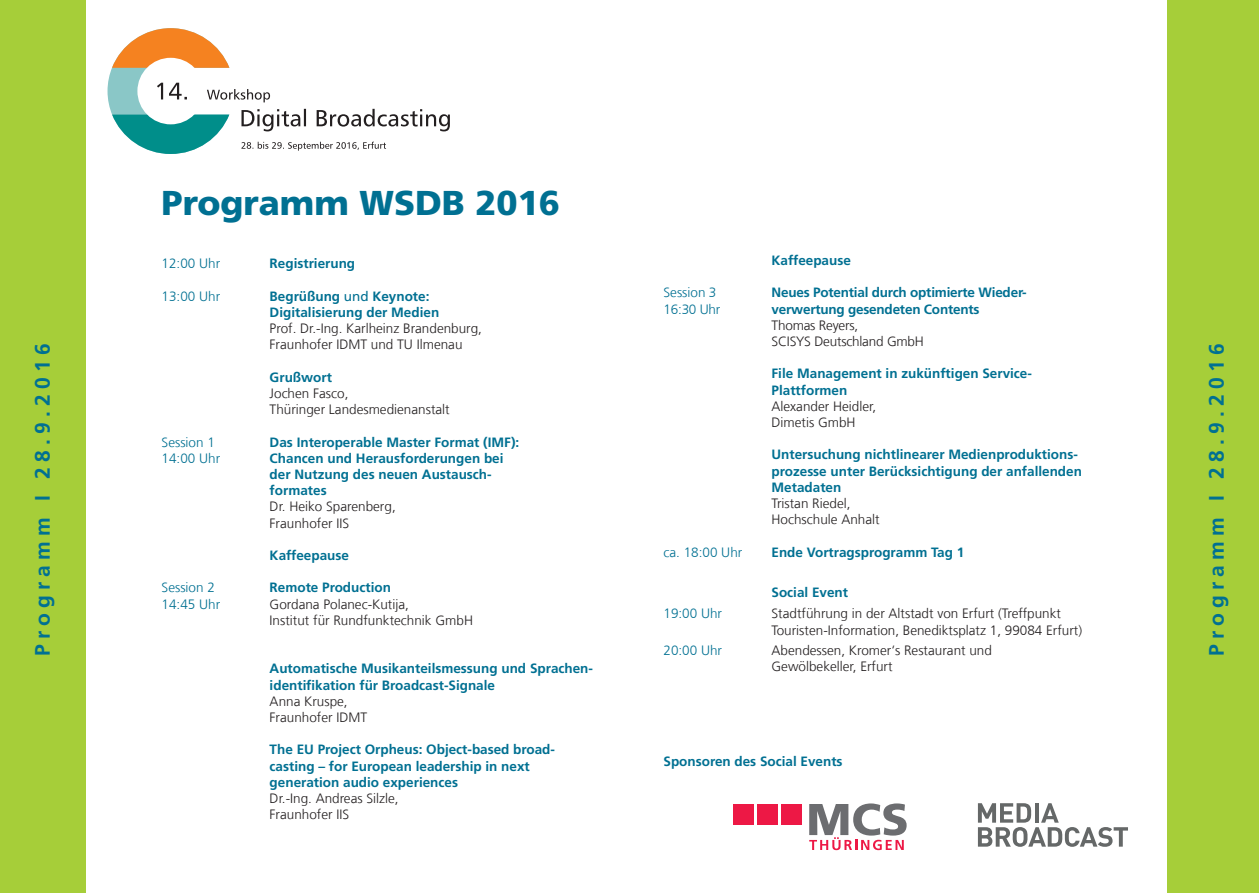
<style>
.page{position:relative;width:1259px;height:893px;background:#fff}
.page>*{position:absolute;margin:0;border:0;box-sizing:border-box;transform-origin:0 0}
.t1{font:900 34.5px "Frutiger LT Com";color:#007092}
.t2{font:700 21px "Frutiger LT Com";letter-spacing:.25em;color:#007092}
.t3{font:700 13.5px/16.2px "Frutiger LT Com";color:#007092}
.t4{font:300 13.5px/16.2px "Frutiger LT Com";color:#231f20}
.t5{font:300 13.5px "Frutiger LT Com";color:#007092}
.s1{font-weight:400}
</style>
<div class="page">
<div style="left:0;top:0;width:85px;height:893px;background:#a6ce39"></div>
<div style="left:1167px;top:0;width:92px;height:893px;background:#a6ce39"></div>
<div style="left:780px;top:804px;width:21px;height:21px;background:#ed1845"></div>
<div style="left:733px;top:804px;width:21px;height:21px;background:#ed1845"></div>
<div style="left:757px;top:804px;width:21px;height:21px;background:#ed1845"></div>
<svg style="left:809px;top:803px;width:97px;height:47px"></svg>
<svg style="left:978px;top:803px;width:150px;height:44px"></svg>
<svg style="left:107px;top:28px;width:343px;height:126px"></svg>
<h2 class="t2" style="left:30px;top:656px;width:314px;rotate:-90deg">Programm I 28.9.2016</h2>
<h1 class="t1" style="left:162px;top:182px;width:400px">Programm WSDB 2016</h1>
<p class="t5" style="left:162px;top:256px;width:60px">12:00 Uhr</p>
<p class="t3" style="left:270px;top:256px;width:87px">Registrierung</p>
<p class="t5" style="left:162px;top:288px;width:60px">13:00 Uhr</p>
<p class="t3" style="left:270px;top:288px;width:171px">Begrüßung <span class="s1">und</span> Keynote:<br>Digitalisierung der Medien</p>
<p class="t4" style="left:270px;top:320px;width:214px">Prof. Dr.-Ing. Karlheinz Brandenburg,<br>Fraunhofer IDMT und TU Ilmenau</p>
<p class="t3" style="left:270px;top:369px;width:64px">Grußwort</p>
<p class="t4" style="left:270px;top:385px;width:182px">Jochen Fasco,<br>Thüringer Landesmedienanstalt</p>
<p class="t5" style="left:162px;top:434px;width:55px">Session 1</p>
<p class="t3" style="left:270px;top:434px;width:251px">Das Interoperable Master Format (IMF):</p>
<p class="t5" style="left:162px;top:450px;width:60px">14:00 Uhr</p>
<p class="t3" style="left:270px;top:450px;width:235px">Chancen und Herausforderungen bei der Nutzung des neuen Austausch&shy;formates</p>
<p class="t4" style="left:270px;top:499px;width:128px">Dr. Heiko Sparenberg,<br>Fraunhofer IIS</p>
<p class="t3" style="left:270px;top:547px;width:81px">Kaffeepause</p>
<p class="t5" style="left:162px;top:580px;width:55px">Session 2</p>
<p class="t3" style="left:270px;top:580px;width:123px">Remote Production</p>
<p class="t5" style="left:162px;top:596px;width:60px">14:45 Uhr</p>
<p class="t4" style="left:270px;top:596px;width:205px">Gordana Polanec-Kutija,<br>Institut für Rundfunktechnik GmbH</p>
<p class="t3" style="left:270px;top:661px;width:325px">Automatische Musikanteilsmessung und Sprachen&shy;identifikation für Broadcast-Signale</p>
<p class="t4" style="left:270px;top:693px;width:99px">Anna Kruspe,<br>Fraunhofer IDMT</p>
<p class="t3" style="left:270px;top:742px;width:287px">The EU Project Orpheus: Object-based broad&shy;casting – for European leadership in next generation audio experiences</p>
<p class="t4" style="left:270px;top:790px;width:131px">Dr.-Ing. Andreas Silzle,<br>Fraunhofer IIS</p>
<p class="t3" style="left:771px;top:252px;width:81px">Kaffeepause</p>
<p class="t5" style="left:663px;top:285px;width:54px">Session 3</p>
<p class="t3" style="left:771px;top:285px;width:257px">Neues Potential durch optimierte Wieder-</p>
<p class="t5" style="left:663px;top:301px;width:58px">16:30 Uhr</p>
<p class="t3" style="left:771px;top:301px;width:209px">verwertung gesendeten Contents</p>
<p class="t4" style="left:771px;top:317px;width:154px">Thomas Reyers,<br>SCISYS Deutschland GmbH</p>
<p class="t3" style="left:771px;top:366px;width:262px">File Management in zukünftigen Service-<br>Plattformen</p>
<p class="t4" style="left:771px;top:398px;width:106px">Alexander Heidler,<br>Dimetis GmbH</p>
<p class="t3" style="left:771px;top:447px;width:312px">Untersuchung nichtlinearer Medienproduktions&shy;prozesse unter Berücksichtigung der anfallenden<br>Metadaten</p>
<p class="t4" style="left:771px;top:495px;width:110px">Tristan Riedel,<br>Hochschule Anhalt</p>
<p class="t5" style="left:663px;top:544px;width:80px">ca. 18:00 Uhr</p>
<p class="t3" style="left:771px;top:544px;width:194px">Ende Vortragsprogramm Tag 1</p>
<p class="t3" style="left:771px;top:585px;width:78px">Social Event</p>
<p class="t5" style="left:663px;top:606px;width:60px">19:00 Uhr</p>
<p class="t4" style="left:771px;top:605px;width:312px">Stadtführung in der Altstadt von Erfurt (Treffpunkt<br>Touristen-Information, Benediktsplatz 1, 99084 Erfurt)</p>
<p class="t5" style="left:663px;top:643px;width:60px">20:00 Uhr</p>
<p class="t4" style="left:771px;top:642px;width:222px">Abendessen, Kromer‘s Restaurant und<br>Gewölbekeller, Erfurt</p>
<p class="t3" style="left:663px;top:753px;width:181px">Sponsoren des Social Events</p>
<h2 class="t2" style="left:1204px;top:656px;width:314px;rotate:-90deg">Programm I 28.9.2016</h2>
</div>
